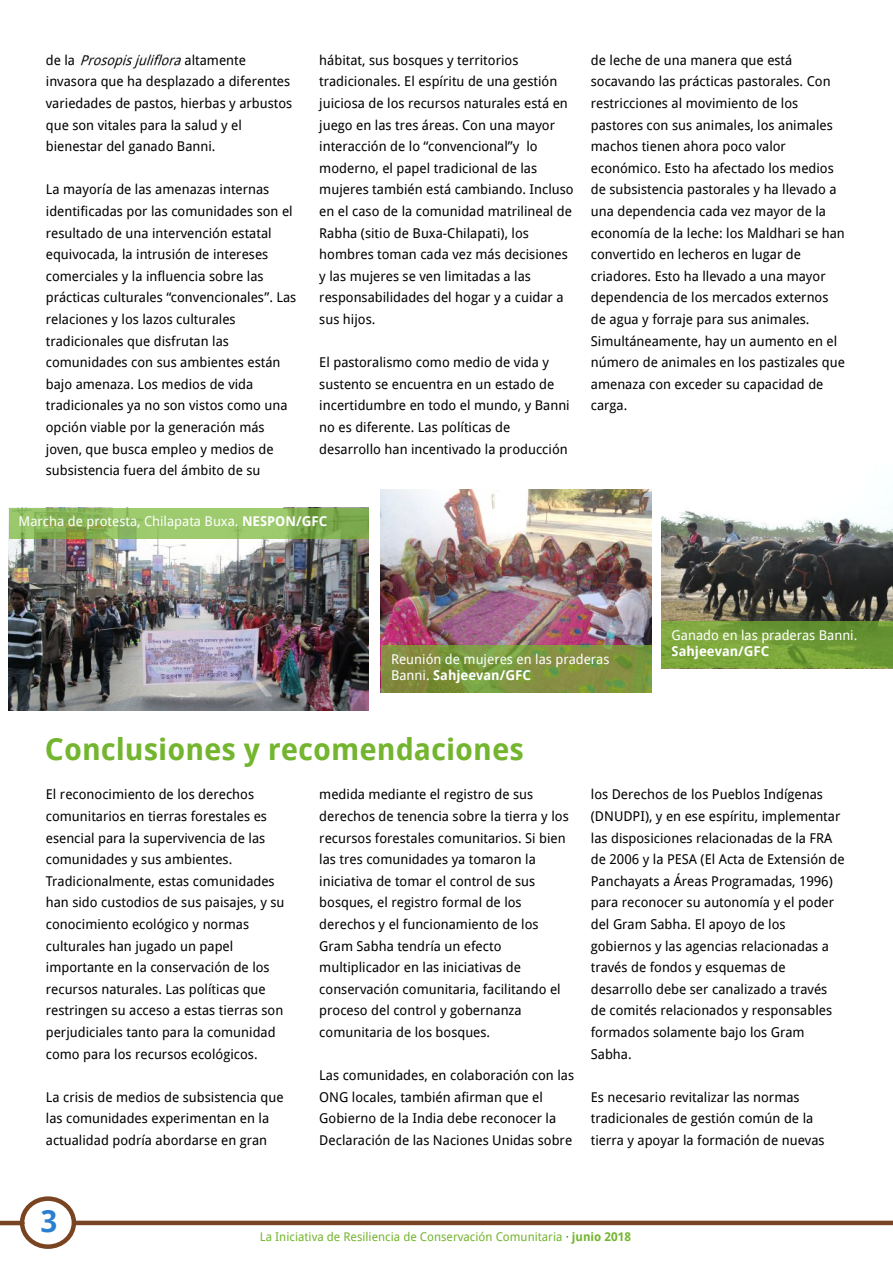
<style>
.page{position:relative;width:893px;height:1263px;background:#fff}
.page>*{position:absolute;margin:0;border:0;box-sizing:border-box;transform-origin:0 0}
.t1{font:700 30px "Droid Sans";color:#74b52f}
.t2{font:700 30px "Droid Sans";color:#2a7fd1}
.t3{font:13.5px/21.6px "Droid Sans";color:#000}
.t4{font:13.5px/15.8px "Droid Sans";color:#fff}
.t5{font:700 13.5px "Droid Sans";color:#fff}
.t6{font:12px "Droid Sans";color:#74b52f}
.s1{font-weight:700}
.s2{color:#1c9305}
</style>
<div class="page">
<div style="left:20px;top:1196px;width:56px;height:53px;border:4px solid #784421;border-radius:50%"></div>
<hr style="left:75px;top:1221px;width:818px;height:4px;background:#784421">
<hr style="left:0;top:1221px;width:22px;height:4px;background:#784421">
<img style="left:9px;top:538px;width:360px;height:172px">
<img style="left:381px;top:490px;width:270px;height:155px">
<img style="left:661px;top:510px;width:232px;height:158px">
<img style="left:80px;top:54px;width:101px;height:15px">
<div style="left:9px;top:508px;width:360px;height:30px;background:#74b52f;opacity:.7"></div>
<div style="left:381px;top:645px;width:270px;height:47px;background:#74b52f;opacity:.7"></div>
<div style="left:662px;top:622px;width:231px;height:46px;background:#74b52f;opacity:.7"></div>
<p class="t3" style="left:46px;top:71px;width:248px">invasora que ha desplazado a diferentes variedades de pastos, hierbas y arbustos que son vitales para la salud y el bienestar del ganado Banni.</p>
<p class="t3" style="left:46px;top:179px;width:252px">La mayoría de las amenazas internas identificadas por las comunidades son el resultado de una intervención estatal equivocada, la intrusión de intereses comerciales y la influencia sobre las prácticas culturales “convencionales”. Las relaciones y los lazos culturales tradicionales que disfrutan las comunidades con sus ambientes están bajo amenaza. Los medios de vida tradicionales ya no son vistos como una opción viable por la generación más joven, que busca empleo y medios de subsistencia fuera del ámbito de su</p>
<p class="t3" style="left:319px;top:49px;width:256px">hábitat, sus bosques y territorios tradicionales. El espíritu de una gestión juiciosa de los recursos naturales está en juego en las tres áreas. Con una mayor interacción de lo “convencional”y lo moderno, el papel tradicional de las mujeres también está cambiando. Incluso en el caso de la comunidad matrilineal de Rabha (sitio de Buxa-Chilapati), los hombres toman cada vez más decisiones y las mujeres se ven limitadas a las responsabilidades del hogar y a cuidar a sus hijos.</p>
<p class="t3" style="left:319px;top:352px;width:252px">El pastoralismo como medio de vida y sustento se encuentra en un estado de incertidumbre en todo el mundo, y Banni no es diferente. Las políticas de desarrollo han incentivado la producción</p>
<p class="t4" style="left:19px;top:514px;width:310px">Marcha de protesta, Chilapata Buxa. <span class="s1">NESPON/GFC</span></p>
<p class="t3" style="left:591px;top:49px;width:256px">de leche de una manera que está socavando las prácticas pastorales. Con restricciones al movimiento de los pastores con sus animales, los animales machos tienen ahora poco valor económico. Esto ha afectado los medios de subsistencia pastorales y ha llevado a una dependencia cada vez mayor de la economía de la leche: los Maldhari se han convertido en lecheros en lugar de criadores. Esto ha llevado a una mayor dependencia de los mercados externos de agua y forraje para sus animales.<br>Simultáneamente, hay un aumento en el número de animales en los pastizales que amenaza con exceder su capacidad de carga.</p>
<p class="t4" style="left:391px;top:652px;width:220px">Reunión de mujeres en las praderas<br>Banni. <span class="s1">Sahjeevan/GFC</span></p>
<p class="t4" style="left:672px;top:628px;width:187px">Ganado en las praderas Banni.</p>
<p class="t5" style="left:672px;top:644px;width:99px">Sahjeevan/GFC</p>
<h1 class="t1" style="left:45px;top:732px;width:480px">Conclusiones y recomendaciones</h1>
<p class="t3" style="left:46px;top:784px;width:240px">El reconocimiento de los derechos comunitarios en tierras forestales es esencial para la supervivencia de las comunidades y sus ambientes.<br>Tradicionalmente, estas comunidades han sido custodios de sus paisajes, y su conocimiento ecológico y normas culturales han jugado un papel importante en la conservación de los recursos naturales. Las políticas que restringen su acceso a estas tierras son perjudiciales tanto para la comunidad como para los recursos ecológicos.</p>
<p class="t3" style="left:46px;top:1086px;width:239px">La crisis de medios de subsistencia que las comunidades experimentan en la actualidad podría abordarse en gran</p>
<p class="t3" style="left:319px;top:784px;width:251px">medida mediante el registro de sus derechos de tenencia sobre la tierra y los recursos forestales comunitarios. Si bien las tres comunidades ya tomaron la iniciativa de tomar el control de sus bosques, el registro formal de los derechos y el funcionamiento de los Gram Sabha tendría un efecto multiplicador en las iniciativas de conservación comunitaria, facilitando el proceso del control y gobernanza comunitaria de los bosques.</p>
<p class="t3" style="left:319px;top:1065px;width:256px">Las comunidades, en colaboración con las ONG locales, también afirman que el Gobierno de la India debe reconocer la Declaración de las Naciones Unidas sobre</p>
<p class="t3" style="left:591px;top:784px;width:255px">los Derechos de los Pueblos Indígenas (DNUDPI), y en ese espíritu, implementar las disposiciones relacionadas de la FRA de 2006 y la PESA (El Acta de Extensión de Panchayats a Áreas Programadas, 1996) para reconocer su autonomía y el poder del Gram Sabha. El apoyo de los gobiernos y las agencias relacionadas a través de fondos y esquemas de desarrollo debe ser canalizado a través de comités relacionados y responsables formados solamente bajo los Gram Sabha.</p>
<p class="t3" style="left:591px;top:1086px;width:235px">Es necesario revitalizar las normas tradicionales de gestión común de la tierra y apoyar la formación de nuevas</p>
<h1 class="t2" style="left:41px;top:1204px;width:18px">3</h1>
<p class="t6" style="left:260px;top:1230px;width:373px">La Iniciativa de Resiliencia de Conservación Comunitaria <span class="s2">·</span> <span class="s1">junio 2018</span></p>
</div>
